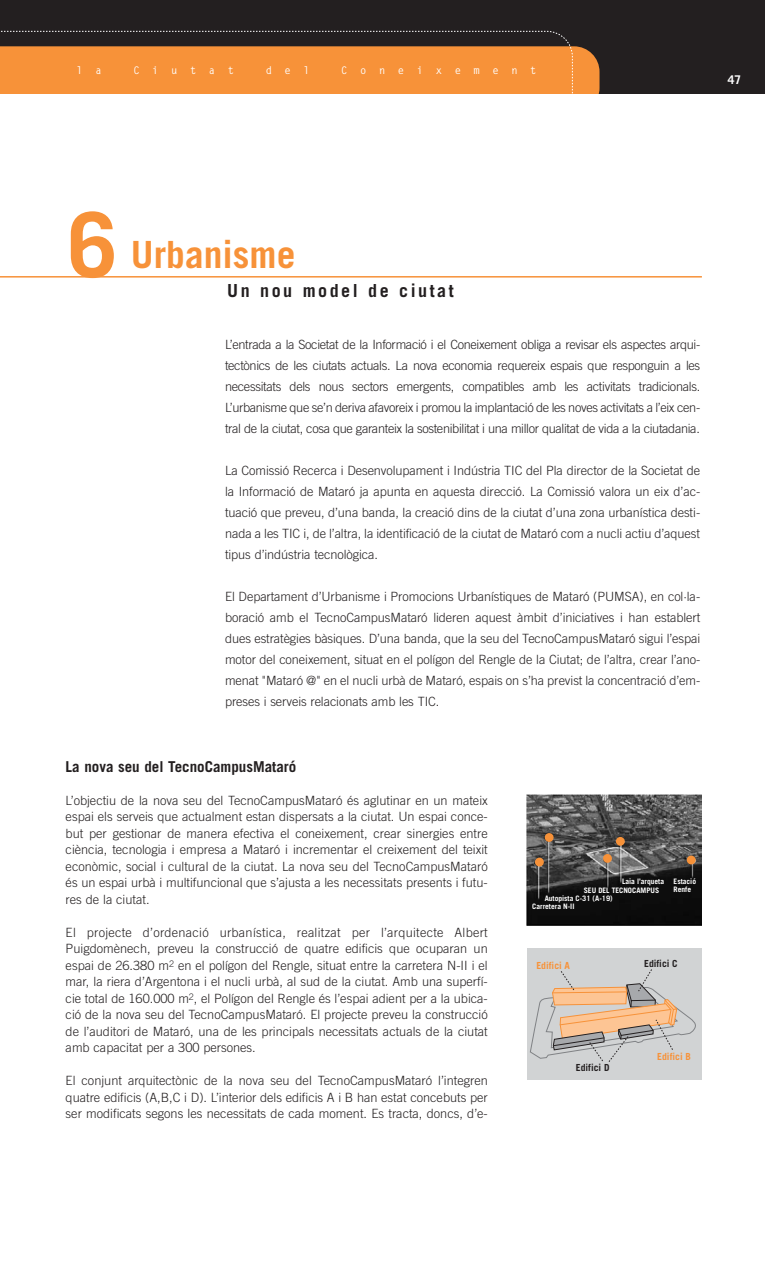
<style>
.page{position:relative;width:765px;height:1263px;background:#fff}
.page>*{position:absolute;margin:0;border:0;box-sizing:border-box;transform-origin:0 0}
.t1{font:700 90px "Trade Gothic";color:#f79239}
.t2{font:700 37.5px "Trade Gothic";color:#f79239}
.t3{font:700 18px "Trade Gothic";letter-spacing:.14em;color:#231f20}
.t4{font:700 15px "Trade Gothic";color:#231f20}
.t5{font:300 12.75px/16.5px "Trade Gothic";letter-spacing:-.005em;color:#231f20;text-align:justify}
.t6{font:700 12px "Trade Gothic";color:#fff}
.t7{font:700 10.5px "Letter Gothic";letter-spacing:1.2em;color:#fff}
.t8{font:700 9.75px "Trade Gothic";color:#f79239}
.t9{font:700 9.75px "Trade Gothic";color:#231f20}
.t10{font:700 7.5px/7.5px "Trade Gothic";color:#fff}
</style>
<div class="page">
<hr style="left:0;top:276px;width:702px;height:2px;background:#f79239">
<div style="left:0;top:0;width:765px;height:93px;background:#231f20"></div>
<svg style="left:0;top:31px;width:600px;height:62px"></svg>
<svg style="left:526px;top:794px;width:176px;height:132px"></svg>
<img style="left:527px;top:795px;width:174px;height:130px">
<svg style="left:535px;top:858px;width:9px;height:8px"></svg>
<div style="left:545px;top:833px;width:9px;height:9px;background:#f79239;border:2px solid #f79239;border-radius:50%"></div>
<div style="left:603px;top:854px;width:9px;height:9px;background:#f79239;border:2px solid #f79239;border-radius:50%"></div>
<div style="left:616px;top:837px;width:9px;height:9px;background:#f79239;border:2px solid #f79239;border-radius:50%"></div>
<svg style="left:687px;top:856px;width:9px;height:8px"></svg>
<div style="left:528px;top:948px;width:174px;height:132px;background:#d1d3d4"></div>
<svg style="left:530px;top:969px;width:166px;height:93px"></svg>
<p class="t7" style="left:77px;top:66px;width:27px">l a</p>
<p class="t7" style="left:133px;top:66px;width:102px">Ciutat</p>
<p class="t7" style="left:266px;top:66px;width:46px">del</p>
<p class="t7" style="left:341px;top:66px;width:197px">Coneixement</p>
<p class="t6" style="left:728px;top:75px;width:15px">47</p>
<h1 class="t1" style="left:68px;top:212px;width:52px">6</h1>
<h2 class="t2" style="left:131px;top:241px;width:166px">Urbanisme</h2>
<h3 class="t3" style="left:227px;top:284px;width:228px">Un nou model de ciutat</h3>
<p class="t5" style="left:225px;top:335px;width:477px;line-height:21px">L’entrada a la Societat de la Informació i el Coneixement obliga a revisar els aspectes arqui&shy;tectònics de les ciutats actuals. La nova economia requereix espais que responguin a les necessitats dels nous sectors emergents, compatibles amb les activitats tradicionals.<br>L’urbanisme que se’n deriva afavoreix i promou la implantació de les noves activitats a l’eix cen&shy;tral de la ciutat, cosa que garanteix la sostenibilitat i una millor qualitat de vida a la ciutadania.</p>
<p class="t5" style="left:225px;top:461px;width:477px;line-height:21px">La Comissió Recerca i Desenvolupament i Indústria TIC del Pla director de la Societat de la Informació de Mataró ja apunta en aquesta direcció. La Comissió valora un eix d’ac&shy;tuació que preveu, d’una banda, la creació dins de la ciutat d’una zona urbanística desti&shy;nada a les TIC i, de l’altra, la identificació de la ciutat de Mataró com a nucli actiu d’aquest tipus d’indústria tecnològica.</p>
<p class="t5" style="left:225px;top:587px;width:477px;line-height:21px">El Departament d’Urbanisme i Promocions Urbanístiques de Mataró (PUMSA), en col·la&shy;boració amb el TecnoCampusMataró lideren aquest àmbit d’iniciatives i han establert dues estratègies bàsiques. D’una banda, que la seu del TecnoCampusMataró sigui l’espai motor del coneixement, situat en el polígon del Rengle de la Ciutat; de l’altra, crear l’ano&shy;menat "Mataró @" en el nucli urbà de Mataró, espais on s’ha previst la concentració d’em&shy;preses i serveis relacionats amb les TIC.</p>
<p class="t4" style="left:66px;top:761px;width:232px">La nova seu del TecnoCampusMataró</p>
<p class="t5" style="left:66px;top:793px;width:424px">L’objectiu de la nova seu del TecnoCampusMataró és aglutinar en un mateix espai els serveis que actualment estan dispersats a la ciutat. Un espai conce&shy;but per gestionar de manera efectiva el coneixement, crear sinergies entre ciència, tecnologia i empresa a Mataró i incrementar el creixement del teixit econòmic, social i cultural de la ciutat. La nova seu del TecnoCampusMataró és un espai urbà i multifuncional que s’ajusta a les necessitats presents i futu&shy;res de la ciutat.</p>
<p class="t5" style="left:66px;top:925px;width:424px">El projecte d’ordenació urbanística, realitzat per l’arquitecte Albert Puigdomènech, preveu la construcció de quatre edificis que ocuparan un espai de 26.380 m<sup>2</sup> en el polígon del Rengle, situat entre la carretera N-II i el mar, la riera d’Argentona i el nucli urbà, al sud de la ciutat. Amb una superfí&shy;cie total de 160.000 m<sup>2</sup>, el Polígon del Rengle és l’espai adient per a la ubica&shy;ció de la nova seu del TecnoCampusMataró. El projecte preveu la construcció de l’auditori de Mataró, una de les principals necessitats actuals de la ciutat amb capacitat per a 300 persones.</p>
<p class="t5" style="left:66px;top:1073px;width:424px">El conjunt arquitectònic de la nova seu del TecnoCampusMataró l’integren quatre edificis (A,B,C i D). L’interior dels edificis A i B han estat concebuts per ser modificats segons les necessitats de cada moment. Es tracta, doncs, d’e-</p>
<p class="t10" style="left:622px;top:878px;width:44px">Laia l’arqueta</p>
<p class="t10" style="left:674px;top:879px;width:24px">Estació<br>Renfe</p>
<p class="t10" style="left:584px;top:888px;width:77px">SEU DEL TECNOCAMPUS</p>
<p class="t10" style="left:545px;top:895px;width:69px">Autopista C-31 (A-19)</p>
<p class="t10" style="left:532px;top:903px;width:44px">Carretera N-II</p>
<p class="t8" style="left:536px;top:962px;width:35px">Edifici A</p>
<p class="t9" style="left:644px;top:960px;width:35px">Edifici C</p>
<p class="t9" style="left:576px;top:1064px;width:35px">Edifici D</p>
<p class="t8" style="left:657px;top:1053px;width:35px">Edifici B</p>
</div>
